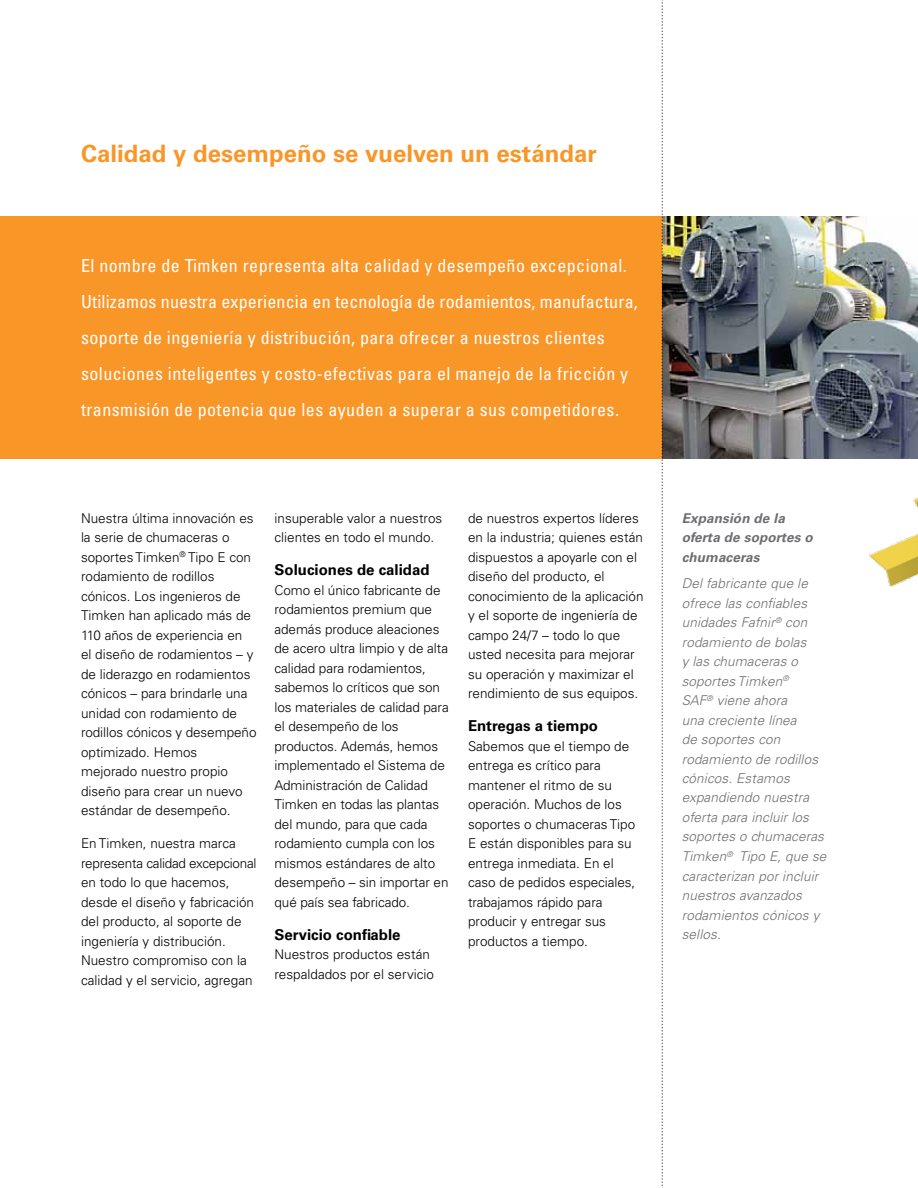
<style>
.page{position:relative;width:918px;height:1188px;background:#fff}
.page>*{position:absolute;margin:0;border:0;box-sizing:border-box;transform-origin:0 0}
.t1{font:700 24px "Univers LT Std";color:#f89728}
.t2{font:condensed 18px/36px "Univers LT Std";letter-spacing:.025em;color:#fff}
.t3{font:700 15px "Univers LT Std";color:#000}
.t4{font:300 13.5px/19.5px "Univers LT Std";color:#000}
.t5{font:italic 300 13.5px/19.5px "Univers LT Std";letter-spacing:.01em;color:#6d6e71}
.t6{font:italic 700 13.5px/19.5px "Univers LT Std";letter-spacing:.01em;color:#6d6e71}
</style>
<div class="page">
<img style="left:663px;top:216px;width:200px;height:243px">
<img style="left:863px;top:217px;width:55px;height:370px">
<div style="left:0;top:216px;width:662px;height:243px;background:#f89728"></div>
<svg style="left:662px;top:0;width:1px;height:1188px"></svg>
<h1 class="t1" style="left:81px;top:139px;width:517px">Calidad y desempeño se vuelven un estándar</h1>
<p class="t2" style="left:81px;top:247px;width:558px">El nombre de Timken representa alta calidad y desempeño excepcional.<br>Utilizamos nuestra experiencia en tecnología de rodamientos, manufactura, soporte de ingeniería y distribución, para ofrecer a nuestros clientes soluciones inteligentes y costo-efectivas para el manejo de la fricción y transmisión de potencia que les ayuden a superar a sus competidores.</p>
<p class="t4" style="left:81px;top:508px;width:177px">Nuestra última innovación es la serie de chumaceras o soportes Timken<sup>®</sup> Tipo E con rodamiento de rodillos cónicos. Los ingenieros de<br>Timken han aplicado más de<br>110 años de experiencia en<br>el diseño de rodamientos – y de liderazgo en rodamientos cónicos – para brindarle una unidad con rodamiento de rodillos cónicos y desempeño optimizado. Hemos mejorado nuestro propio diseño para crear un nuevo estándar de desempeño.</p>
<p class="t4" style="left:81px;top:834px;width:177px">En Timken, nuestra marca representa calidad excepcional en todo lo que hacemos, desde el diseño y fabricación del producto, al soporte de ingeniería y distribución.<br>Nuestro compromiso con la calidad y el servicio, agregan</p>
<p class="t4" style="left:275px;top:508px;width:169px">insuperable valor a nuestros clientes en todo el mundo.</p>
<p class="t3" style="left:274px;top:561px;width:157px">Soluciones de calidad</p>
<p class="t4" style="left:274px;top:580px;width:176px">Como el único fabricante de rodamientos premium que además produce aleaciones de acero ultra limpio y de alta calidad para rodamientos, sabemos lo críticos que son los materiales de calidad para el desempeño de los productos. Además, hemos implementado el Sistema de<br>Administración de Calidad<br>Timken en todas las plantas del mundo, para que cada rodamiento cumpla con los mismos estándares de alto desempeño – sin importar en qué país sea fabricado.</p>
<p class="t3" style="left:274px;top:926px;width:128px">Servicio confiable</p>
<p class="t4" style="left:274px;top:945px;width:161px">Nuestros productos están respaldados por el servicio</p>
<p class="t4" style="left:468px;top:508px;width:177px">de nuestros expertos líderes en la industria; quienes están dispuestos a apoyarle con el diseño del producto, el conocimiento de la aplicación y el soporte de ingeniería de campo 24/7 – todo lo que usted necesita para mejorar su operación y maximizar el rendimiento de sus equipos.</p>
<p class="t3" style="left:468px;top:717px;width:132px">Entregas a tiempo</p>
<p class="t4" style="left:468px;top:736px;width:169px">Sabemos que el tiempo de entrega es crítico para mantener el ritmo de su operación. Muchos de los soportes o chumaceras Tipo<br>E están disponibles para su entrega inmediata. En el caso de pedidos especiales, trabajamos rápido para producir y entregar sus productos a tiempo.</p>
<p class="t6" style="left:682px;top:509px;width:132px">Expansión de la oferta de soportes o chumaceras</p>
<p class="t5" style="left:682px;top:574px;width:146px">Del fabricante que le ofrece las confiables unidades Fafnir<sup>®</sup> con rodamiento de bolas<br>y las chumaceras o soportes Timken<sup>®<br></sup>SAF<sup>®</sup> viene ahora<br>una creciente línea<br>de soportes con rodamiento de rodillos cónicos. Estamos expandiendo nuestra oferta para incluir los soportes o chumaceras<br>Timken<sup>®</sup> Tipo E, que se caracterizan por incluir nuestros avanzados rodamientos cónicos y sellos.</p>
</div>
